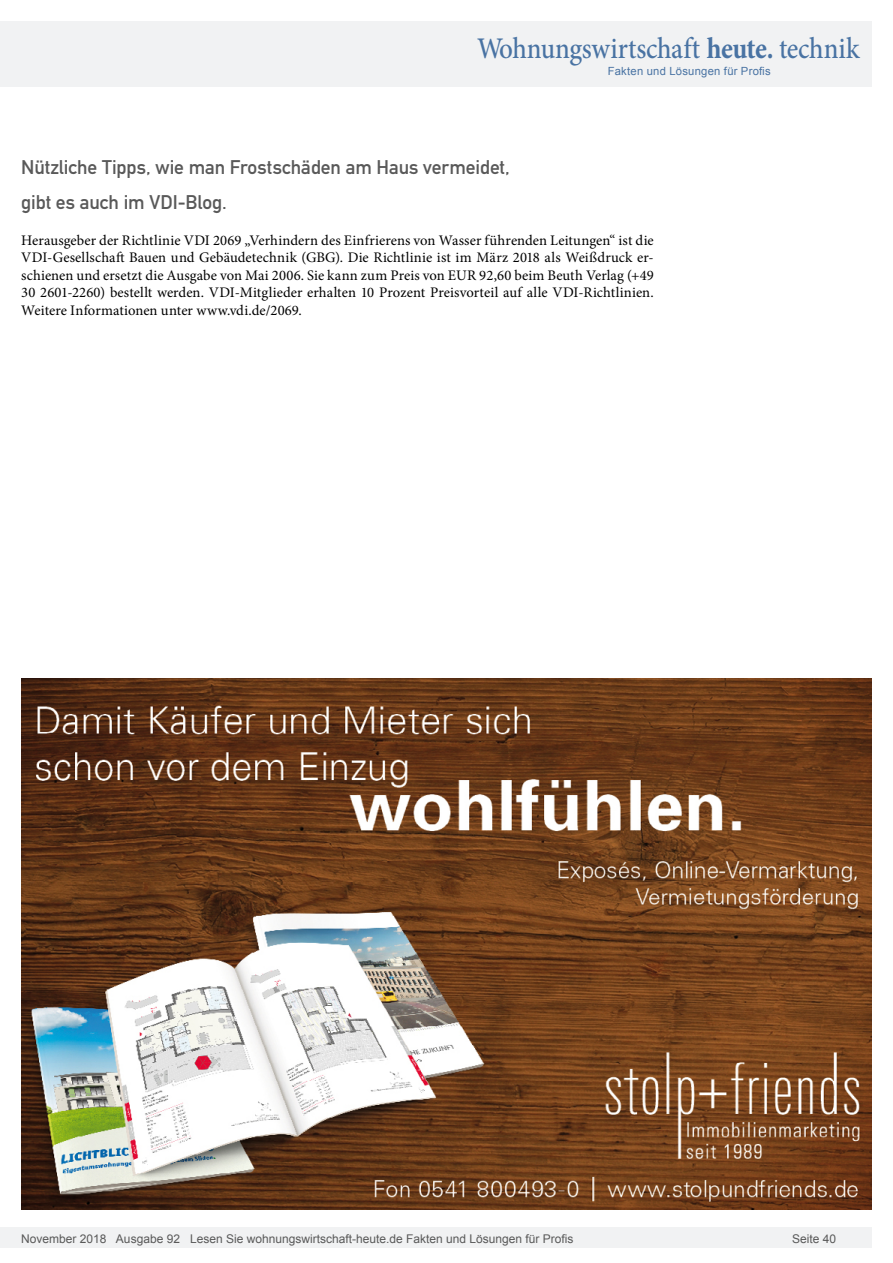
<style>
.page{position:relative;width:893px;height:1263px;background:#fff}
.page>*{position:absolute;margin:0;border:0;box-sizing:border-box;transform-origin:0 0}
.t1{font:500 30px "Minion Pro";letter-spacing:-.01em;color:#4973a3;scale:.9 1}
.Überschrift_Grau{font:19.5px/35.1px "DIN Mittelschrift";letter-spacing:-.005em;color:#595959}
.Fließtext_erste_Zeil{font:14.7px/17.5px "Minion Pro";letter-spacing:.005em;color:#000;text-align:justify}
.t2{font:12px "Arial";color:#595959}
.t3{font:11.25px "Arial";letter-spacing:.025em;color:#4973a3}
.s1{font-weight:700}
</style>
<div class="page">
<div style="left:0;top:1227px;width:872px;height:20px;background:#f1f2f3"></div>
<div style="left:0;top:21px;width:872px;height:66px;background:#f1f2f3"></div>
<img style="left:21px;top:678px;width:851px;height:532px">
<h1 class="t1" style="left:477px;top:28px;width:426px">Wohnungswirtschaft <span class="s1">heute.</span> technik</h1>
<p class="t3" style="left:608px;top:63px;width:165px">Fakten und Lösungen für Profis</p>
<p class="Überschrift_Grau" style="left:21px;top:150px;width:490px">Nützliche Tipps, wie man Frostschäden am Haus vermeidet, gibt es auch im VDI-Blog.</p>
<p class="Fließtext_erste_Zeil" style="left:21px;top:231px;width:634px">Herausgeber der Richtlinie VDI 2069 „Verhindern des Einfrierens von Wasser führenden Leitungen“ ist die VDI-Gesellschaft Bauen und Gebäudetechnik (GBG). Die Richtlinie ist im März 2018 als Weißdruck er&shy;schienen und ersetzt die Ausgabe von Mai 2006. Sie kann zum Preis von EUR 92,60 beim Beuth Verlag (+49<br>30 2601-2260) bestellt werden. VDI-Mitglieder erhalten 10 Prozent Preisvorteil auf alle VDI-Richtlinien.<br>Weitere Informationen unter www.vdi.de/2069.</p>
<p class="t2" style="left:21px;top:1230px;width:554px">November 2018 Ausgabe 92 Lesen Sie wohnungswirtschaft-heute.de Fakten und Lösungen für Profis</p>
<p class="t2" style="left:792px;top:1231px;width:46px">Seite 40</p>
</div>
